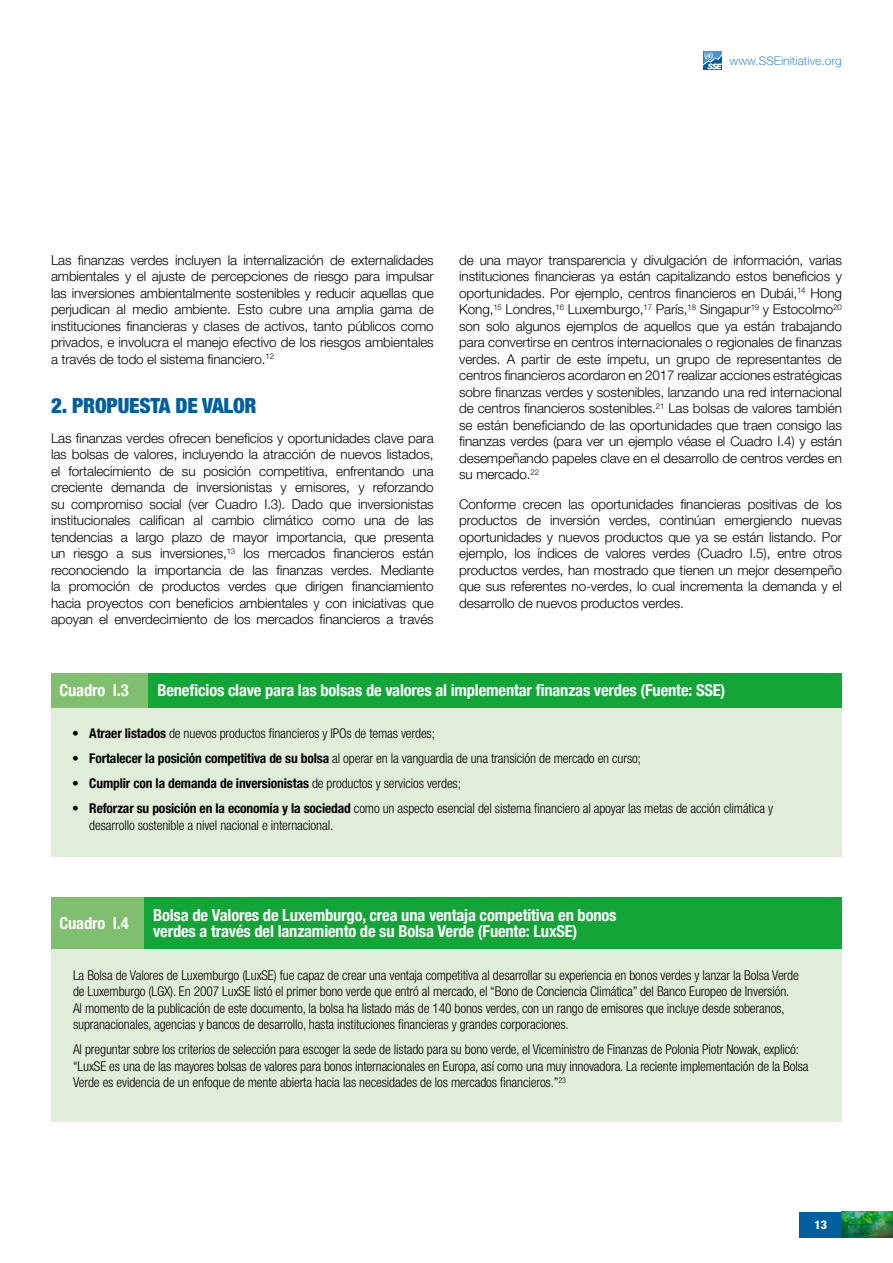
<style>
.page{position:relative;width:893px;height:1263px;background:#fff}
.page>*{position:absolute;margin:0;border:0;box-sizing:border-box;transform-origin:0 0}
.t1{font:900 condensed 21px "Helvetica Neue LT Std";letter-spacing:-.01em;color:#015f9f}
.t2{font:700 condensed 16.5px/16.5px "Helvetica Neue LT Std";letter-spacing:-.01em;color:#fff}
.t3{font:300 13.5px/16.5px "Helvetica Neue LT Std";letter-spacing:-.01em;color:#000;text-align:justify}
.t4{font:300 condensed 13.5px/16.5px "Helvetica Neue LT Std";letter-spacing:-.01em;color:#000}
.t5{font:700 condensed 13.5px "Helvetica Neue LT Std";letter-spacing:-.01em;color:#000}
.t6{font:300 12px "Helvetica Neue LT Std";color:#4593d0}
.t7{font:800 condensed 12px "Helvetica Neue LT Std";color:#fff}
.s1{font-weight:700}
.s2{font-weight:300}
</style>
<div class="page">
<div style="left:799px;top:1212px;width:43px;height:25px;background:#015f9f"></div>
<img style="left:842px;top:1212px;width:51px;height:25px">
<svg style="left:703px;top:69px;width:19px;height:1px"></svg>
<svg style="left:703px;top:51px;width:19px;height:18px"></svg>
<div style="left:51px;top:707px;width:791px;height:150px;background:#e0edd9"></div>
<div style="left:51px;top:673px;width:98px;height:34px;background:#80bf6f"></div>
<div style="left:149px;top:673px;width:693px;height:34px;background:#13a538"></div>
<div style="left:52px;top:949px;width:790px;height:172px;background:#e0edd9"></div>
<div style="left:51px;top:898px;width:94px;height:51px;background:#80bf6f"></div>
<div style="left:145px;top:898px;width:697px;height:51px;background:#13a538"></div>
<p class="t6" style="left:729px;top:53px;width:114px">www.SSEinitiative.org</p>
<p class="t3" style="left:51px;top:251px;width:384px">Las finanzas verdes incluyen la internalización de externalidades ambientales y el ajuste de percepciones de riesgo para impulsar las inversiones ambientalmente sostenibles y reducir aquellas que perjudican al medio ambiente. Esto cubre una amplia gama de instituciones financieras y clases de activos, tanto públicos como privados, e involucra el manejo efectivo de los riesgos ambientales a través de todo el sistema financiero.<sup>12</sup></p>
<h1 class="t1" style="left:51px;top:393px;width:207px">2. PROPUESTA DE VALOR</h1>
<p class="t3" style="left:51px;top:429px;width:384px">Las finanzas verdes ofrecen beneficios y oportunidades clave para las bolsas de valores, incluyendo la atracción de nuevos listados, el fortalecimiento de su posición competitiva, enfrentando una creciente demanda de inversionistas y emisores, y reforzando su compromiso social (ver Cuadro I.3). Dado que inversionistas institucionales califican al cambio climático como una de las tendencias a largo plazo de mayor importancia, que presenta un riesgo a sus inversiones,<sup>13</sup> los mercados financieros están reconociendo la importancia de las finanzas verdes. Mediante la promoción de productos verdes que dirigen financiamiento hacia proyectos con beneficios ambientales y con iniciativas que apoyan el enverdecimiento de los mercados financieros a través</p>
<p class="t3" style="left:459px;top:251px;width:384px">de una mayor transparencia y divulgación de información, varias instituciones financieras ya están capitalizando estos beneficios y oportunidades. Por ejemplo, centros financieros en Dubái,<sup>14</sup> Hong Kong,<sup>15</sup> Londres,<sup>16</sup> Luxemburgo,<sup>17</sup> París,<sup>18</sup> Singapur<sup>19</sup> y Estocolmo<sup>20 </sup>son solo algunos ejemplos de aquellos que ya están trabajando para convertirse en centros internacionales o regionales de finanzas verdes. A partir de este ímpetu, un grupo de representantes de centros financieros acordaron en 2017 realizar acciones estratégicas sobre finanzas verdes y sostenibles, lanzando una red internacional de centros financieros sostenibles.<sup>21</sup> Las bolsas de valores también se están beneficiando de las oportunidades que traen consigo las finanzas verdes (para ver un ejemplo véase el Cuadro I.4) y están desempeñando papeles clave en el desarrollo de centros verdes en su mercado.<sup>22</sup></p>
<p class="t3" style="left:459px;top:495px;width:384px">Conforme crecen las oportunidades financieras positivas de los productos de inversión verdes, continúan emergiendo nuevas oportunidades y nuevos productos que ya se están listando. Por ejemplo, los índices de valores verdes (Cuadro I.5), entre otros productos verdes, han mostrado que tienen un mejor desempeño que sus referentes no-verdes, lo cual incrementa la demanda y el desarrollo de nuevos productos verdes.</p>
<p class="t2" style="left:60px;top:682px;width:71px">Cuadro I.3</p>
<p class="t2" style="left:157px;top:682px;width:570px">Beneficios clave para las bolsas de valores al implementar finanzas verdes (Fuente: SSE)</p>
<p class="t4" style="left:72px;top:725px;width:364px">• <span class="s1">Atraer listados</span> de nuevos productos financieros y IPOs de temas verdes;</p>
<p class="t4" style="left:72px;top:750px;width:570px">• <span class="s1">Fortalecer la posición competitiva de su bolsa</span> al operar en la vanguardia de una transición de mercado en curso;</p>
<p class="t5" style="left:72px;top:775px;width:390px"><span class="s2">•</span> Cumplir con la demanda de inversionistas <span class="s2">de productos y servicios verdes;</span></p>
<p class="t4" style="left:89px;top:800px;width:685px;text-indent:-17px">• <span class="s1">Reforzar su posición en la economía y la sociedad</span> como un aspecto esencial del sistema financiero al apoyar las metas de acción climática y desarrollo sostenible a nivel nacional e internacional.</p>
<p class="t2" style="left:60px;top:915px;width:71px">Cuadro I.4</p>
<p class="t2" style="left:153px;top:906px;width:465px">Bolsa de Valores de Luxemburgo, crea una ventaja competitiva en bonos verdes a través del lanzamiento de su Bolsa Verde (Fuente: LuxSE)</p>
<p class="t4" style="left:73px;top:966px;width:727px">La Bolsa de Valores de Luxemburgo (LuxSE) fue capaz de crear una ventaja competitiva al desarrollar su experiencia en bonos verdes y lanzar la Bolsa Verde de Luxemburgo (LGX). En 2007 LuxSE listó el primer bono verde que entró al mercado, el “Bono de Conciencia Climática” del Banco Europeo de Inversión.<br>Al momento de la publicación de este documento, la bolsa ha listado más de 140 bonos verdes, con un rango de emisores que incluye desde soberanos, supranacionales, agencias y bancos de desarrollo, hasta instituciones financieras y grandes corporaciones.</p>
<p class="t4" style="left:73px;top:1041px;width:737px">Al preguntar sobre los criterios de selección para escoger la sede de listado para su bono verde, el Viceministro de Finanzas de Polonia Piotr Nowak, explicó: “LuxSE es una de las mayores bolsas de valores para bonos internacionales en Europa, así como una muy innovadora. La reciente implementación de la Bolsa<br>Verde es evidencia de un enfoque de mente abierta hacia las necesidades de los mercados financieros.”<sup>23</sup></p>
<p class="t7" style="left:814px;top:1217px;width:14px">13</p>
</div>
